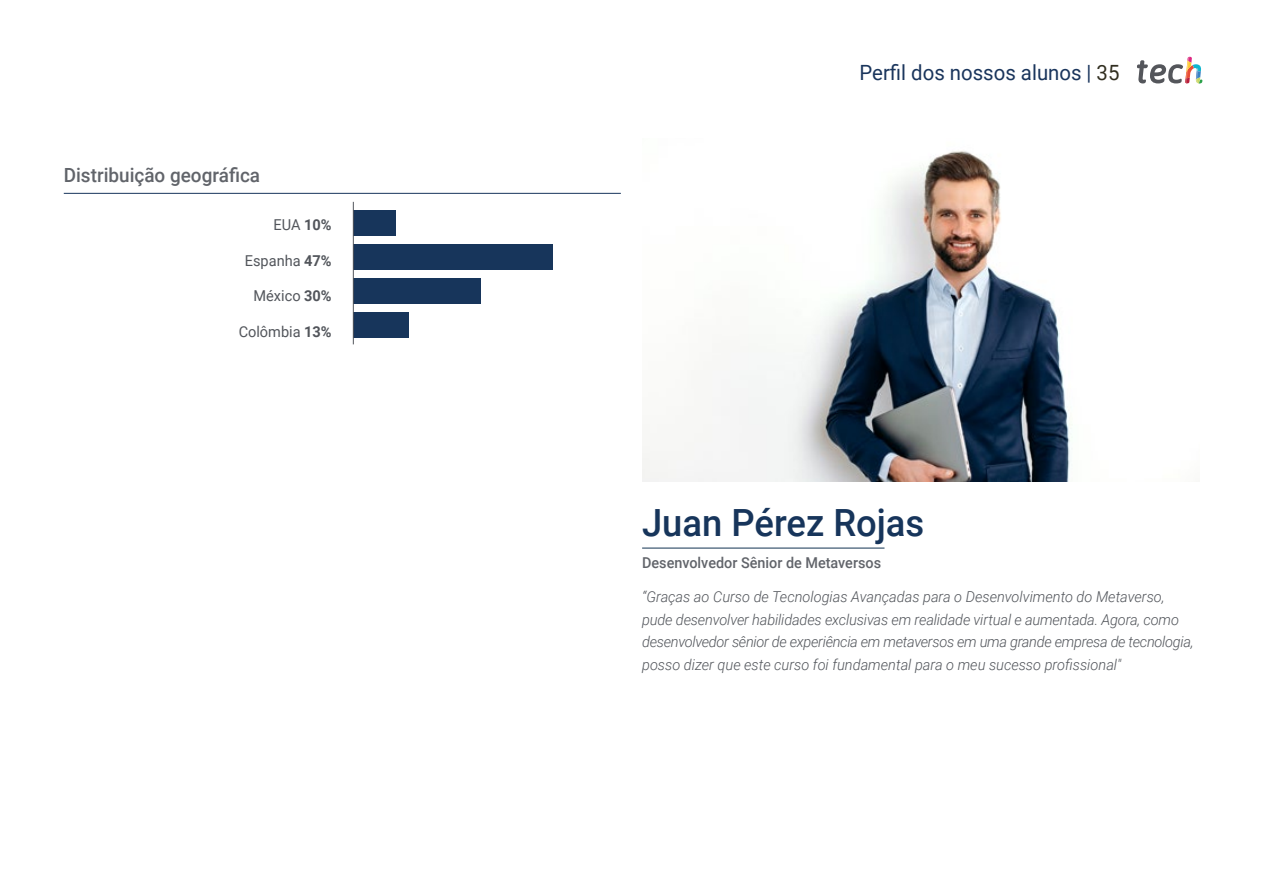
<style>
.page{position:relative;width:1263px;height:893px;background:#fff}
.page>*{position:absolute;margin:0;border:0;box-sizing:border-box;transform-origin:0 0}
.t1{font:500 37.5px "Roboto";color:#17355b}
.Sección___pag__a_color{font:21px "Roboto";color:#1a355c}
.Párrafo_objetivos___competencias{font:500 19.5px "Roboto";color:#61646a}
.Texto_general{font:italic 300 15px/22.5px "Roboto";letter-spacing:-.01em;color:#52555b}
.Texto_grafica{font:15px "Roboto";color:#52555b}
.t2{font:500 15px "Roboto";color:#61646a;scale:.96 1}
.s1{font-weight:700}
.s2{color:#312e20}
</style>
<div class="page">
<img style="left:642px;top:151px;width:429px;height:330px">
<svg style="left:1137px;top:57px;width:65px;height:27px"></svg>
<hr style="left:642px;top:548px;width:242px;height:1px;background:#123352">
<hr style="left:64px;top:193px;width:557px;height:1px;background:#17355b">
<div style="left:353px;top:278px;width:128px;height:26px;background:#17355b"></div>
<div style="left:353px;top:210px;width:43px;height:26px;background:#17355b"></div>
<div style="left:353px;top:244px;width:200px;height:26px;background:#17355b"></div>
<div style="left:354px;top:312px;width:55px;height:26px;background:#17355b"></div>
<hr style="left:353px;top:202px;width:1px;height:142px;background:#52555b">
<p class="Párrafo_objetivos___competencias" style="left:64px;top:161px;width:198px">Distribuição geográfica</p>
<p class="Texto_grafica" style="left:274px;top:214px;width:60px">EUA <span class="s1">10%</span></p>
<p class="Texto_grafica" style="left:245px;top:250px;width:88px">Espanha <span class="s1">47%</span></p>
<p class="Texto_grafica" style="left:254px;top:285px;width:80px">México <span class="s1">30%</span></p>
<p class="Texto_grafica" style="left:239px;top:321px;width:95px">Colômbia <span class="s1">13%</span></p>
<p class="Sección___pag__a_color" style="left:859px;top:57px;width:261px">Perfil dos nossos alunos | <span class="s2">35</span></p>
<p class="t1" style="left:642px;top:496px;width:284px">Juan Pérez Rojas</p>
<p class="t2" style="left:642px;top:552px;width:250px">Desenvolvedor Sênior de Metaversos</p>
<p class="Texto_general" style="left:642px;top:585px;width:553px">“Graças ao Curso de Tecnologias Avançadas para o Desenvolvimento do Metaverso, pude desenvolver habilidades exclusivas em realidade virtual e aumentada. Agora, como desenvolvedor sênior de experiência em metaversos em uma grande empresa de tecnologia, posso dizer que este curso foi fundamental para o meu sucesso profissional"</p>
</div>
